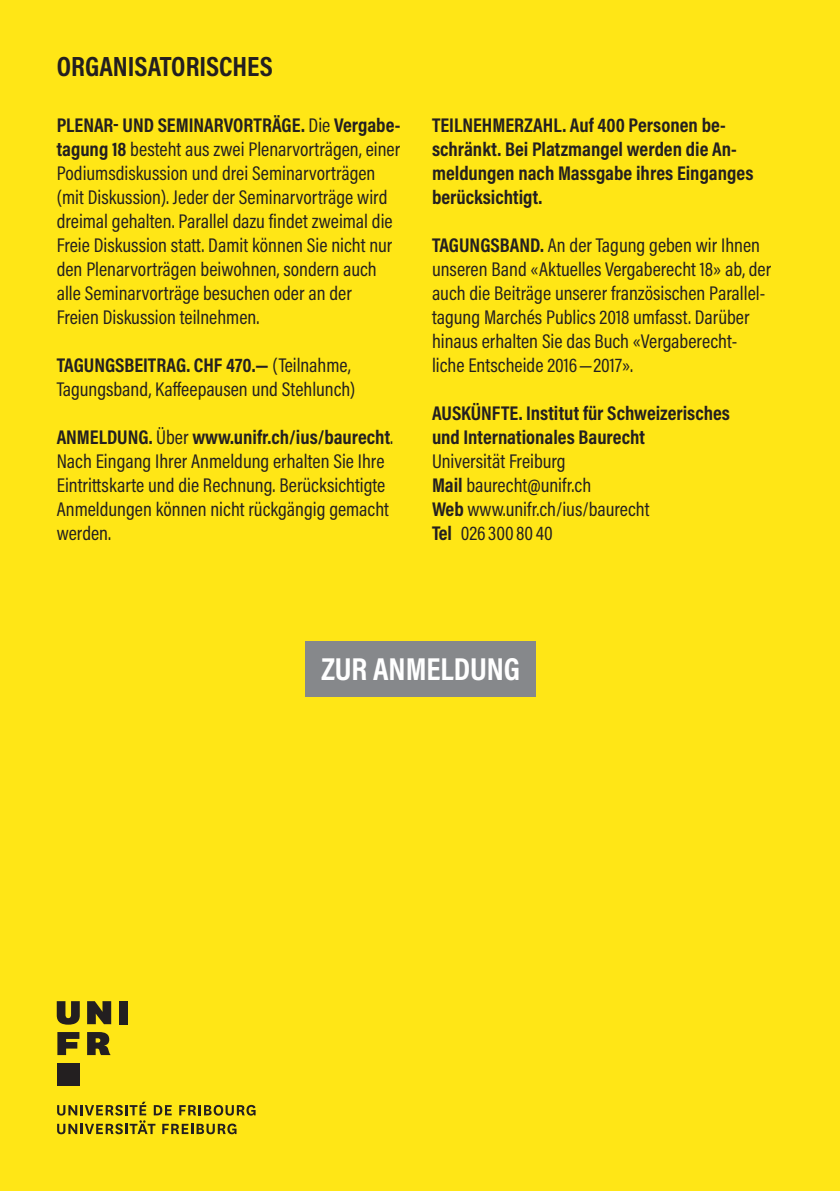
<style>
.page{position:relative;width:840px;height:1191px;background:#fff}
.page>*{position:absolute;margin:0;border:0;box-sizing:border-box;transform-origin:0 0}
.t1{font:700 32px "Acumin Pro Cond";color:#fff}
.t2{font:700 28px "Acumin Pro Cond";color:#231f20}
.t3{font:20px/24px "Acumin Pro Cond";color:#231f20}
.t4{font:700 20px/24px "Acumin Pro Cond";color:#231f20}
.s1{font-weight:700}
.s2{font-weight:400}
</style>
<div class="page">
<div style="left:0;top:0;width:839px;height:1191px;background:#ffe616"></div>
<div style="left:305px;top:641px;width:230px;height:55px;background:#86888b"></div>
<svg style="left:57px;top:1101px;width:198px;height:33px"></svg>
<svg style="left:57px;top:1001px;width:23px;height:23px"></svg>
<svg style="left:87px;top:1001px;width:24px;height:23px"></svg>
<div style="left:119px;top:1001px;width:9px;height:23px;background:#231f20"></div>
<svg style="left:57px;top:1032px;width:22px;height:23px"></svg>
<div style="left:57px;top:1063px;width:23px;height:22px;background:#231f20"></div>
<svg style="left:87px;top:1032px;width:24px;height:23px"></svg>
<p class="t2" style="left:57px;top:48px;width:217px">ORGANISATORISCHES</p>
<p class="t3" style="left:57px;top:113px;width:345px;text-align:justify"><span class="s1">PLENAR- UND SEMINARVORTRÄGE.</span> Die <span class="s1">Vergabe&shy;tagung 18</span> besteht aus zwei Plenarvorträgen, einer Podiumsdiskussion und drei Seminarvorträgen</p>
<p class="t3" style="left:57px;top:185px;width:337px">(mit Diskussion). Jeder der Seminarvorträge wird dreimal gehalten. Parallel dazu findet zweimal die Freie Diskussion statt. Damit können Sie nicht nur den Plenarvorträgen beiwohnen, sondern auch</p>
<p class="t3" style="left:57px;top:281px;width:296px">alle Seminarvorträge besuchen oder an der</p>
<p class="t3" style="left:57px;top:305px;width:204px">Freien Diskussion teilnehmen.</p>
<p class="t4" style="left:57px;top:352px;width:295px">TAGUNGSBEITRAG. CHF 470.— <span class="s2">(Teilnahme,</span></p>
<p class="t3" style="left:57px;top:377px;width:300px">Tagungsband, Kaffeepausen und Stehlunch)</p>
<p class="t3" style="left:57px;top:425px;width:338px"><span class="s1">ANMELDUNG.</span> Über <span class="s1">www.unifr.ch/ius/baurecht</span>.<br>Nach Eingang Ihrer Anmeldung erhalten Sie Ihre Eintrittskarte und die Rechnung. Berücksichtigte Anmeldungen können nicht rückgängig gemacht werden.</p>
<p class="t4" style="left:432px;top:112px;width:323px">TEILNEHMERZAHL. Auf 400 Personen be&shy;schränkt. Bei Platzmangel werden die An&shy;meldungen nach Massgabe ihres Einganges berücksichtigt.</p>
<p class="t3" style="left:432px;top:233px;width:340px"><span class="s1">TAGUNGSBAND.</span> An der Tagung geben wir Ihnen unseren Band «Aktuelles Vergaberecht 18» ab, der auch die Beiträge unserer französischen Parallel&shy;tagung Marchés Publics 2018 umfasst. Darüber hinaus erhalten Sie das Buch «Vergaberecht-</p>
<p class="t3" style="left:432px;top:353px;width:202px">liche Entscheide 2016—2017».</p>
<p class="t4" style="left:432px;top:400px;width:299px">AUSKÜNFTE. Institut für Schweizerisches</p>
<p class="t4" style="left:432px;top:424px;width:214px">und Internationales Baurecht</p>
<p class="t3" style="left:432px;top:449px;width:135px">Universität Freiburg</p>
<p class="t3" style="left:432px;top:473px;width:160px"><span class="s1">Mail</span> baurecht@unifr.ch</p>
<p class="t3" style="left:432px;top:497px;width:219px"><span class="s1">Web</span> www.unifr.ch/ius/baurecht</p>
<p class="t3" style="left:432px;top:521px;width:122px"><span class="s1">Tel</span> 026 300 80 40</p>
<p class="t1" style="left:321px;top:647px;width:200px">ZUR ANMELDUNG</p>
</div>
